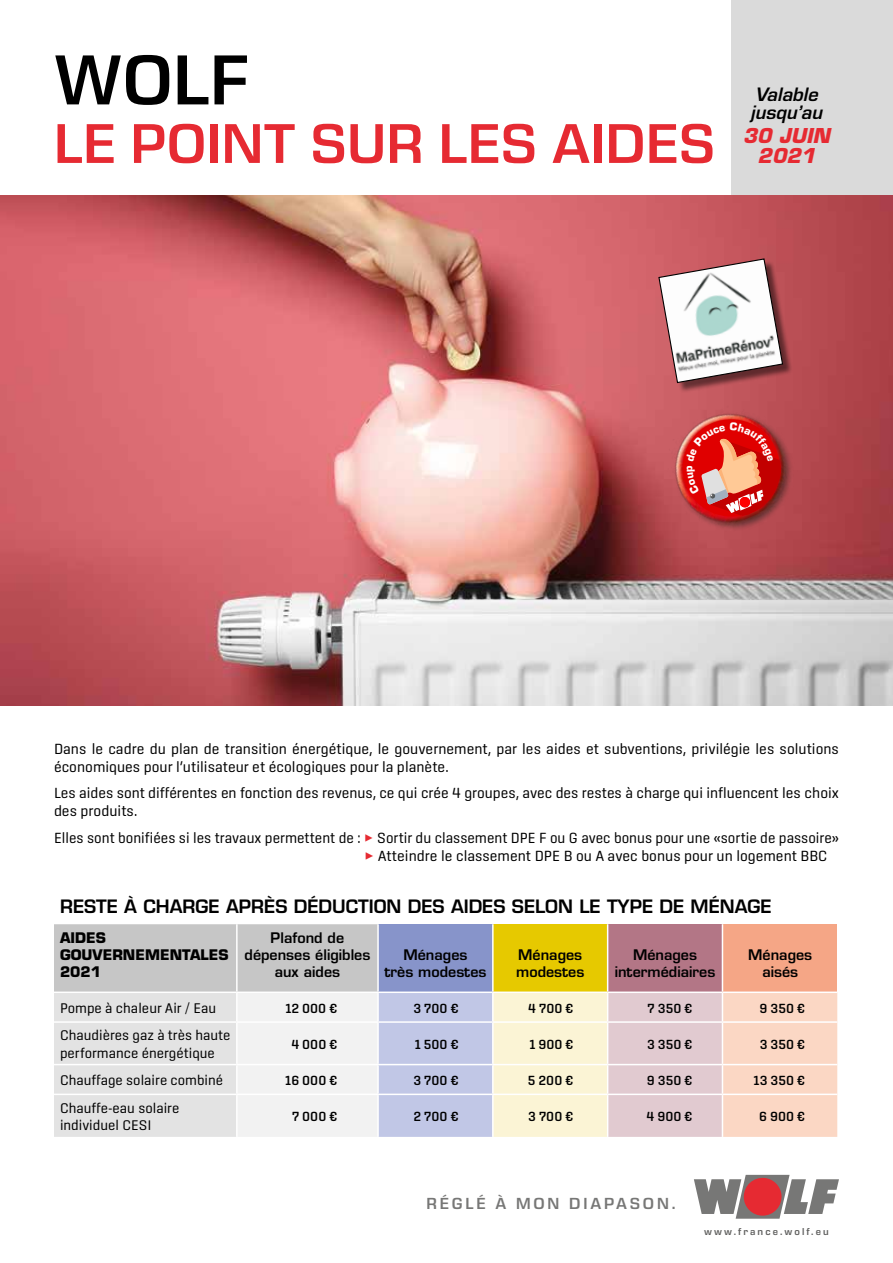
<style>
.page{position:relative;width:893px;height:1263px;background:#fff}
.page>*{position:absolute;margin:0;border:0;box-sizing:border-box;transform-origin:0 0}
.t1{font:600 72px "Eurostile Next LT Pro";color:#000}
.t2{font:600 57px "Eurostile Next LT Pro";letter-spacing:.005em;color:#e62a32}
.t3{font:italic 700 19.95px/20px "Eurostile";color:#e62a32;text-align:center}
.t4{font:600 18px "Eurostile";color:#000}
.t5{font:italic 600 18px/18.8px "Eurostile";color:#000}
.t6{font:600 16.35px "Eurostile Next LT Pro";letter-spacing:.175em;color:#777776}
.t7{font:15px/18px "Center";color:#000}
.t8{font:14.25px/17.1px "Center";color:#000}
.t9{font:600 14.25px/17.1px "Eurostile";color:#000;text-align:center}
.t10{font:700 14.25px/17.1px "Eurostile";color:#000}
.t11{font:500 13.5px "Center";color:#000}
.t12{font:600 10.2px "Eurostile Next LT Pro";letter-spacing:.21em;color:#616160}
.s1{color:#e62a32}
</style>
<div class="page">
<div style="left:731px;top:0;width:162px;height:213px;background:#dadada"></div>
<img style="left:0;top:196px;width:893px;height:510px">
<svg style="left:694px;top:1175px;width:145px;height:44px"></svg>
<svg style="left:54px;top:924px;width:783px;height:213px"></svg>
<hr style="left:54px;top:1093px;width:183px;height:2px;background:#fff">
<hr style="left:237px;top:1093px;width:141px;height:2px;background:#fff">
<hr style="left:236px;top:1095px;width:2px;height:42px;background:#fff">
<hr style="left:378px;top:1093px;width:115px;height:2px;background:#fff">
<hr style="left:377px;top:1095px;width:2px;height:42px;background:#fff">
<hr style="left:493px;top:1093px;width:115px;height:2px;background:#fff">
<hr style="left:492px;top:1095px;width:2px;height:42px;background:#fff">
<hr style="left:608px;top:1093px;width:114px;height:2px;background:#fff">
<hr style="left:607px;top:1095px;width:1px;height:42px;background:#fff">
<hr style="left:722px;top:1093px;width:115px;height:2px;background:#fff">
<hr style="left:722px;top:1095px;width:1px;height:42px;background:#fff">
<img style="left:631px;top:369px;width:199px;height:199px">
<div style="left:660px;top:260px;width:133px;height:134px;background:#000;opacity:.5"></div>
<svg style="left:658px;top:258px;width:126px;height:126px"></svg>
<svg style="left:676px;top:413px;width:110px;height:110px"></svg>
<h1 class="t1" style="left:54px;top:40px;width:196px">WOLF</h1>
<h2 class="t2" style="left:54px;top:112px;width:663px">LE POINT SUR LES AIDES</h2>
<p class="t5" style="left:751px;top:84px;width:73px">Valable jusqu’au</p>
<h3 class="t3" style="left:743px;top:125px;width:89px">30 JUIN<br>2021</h3>
<p class="t7" style="left:54px;top:739px;width:786px">Dans le cadre du plan de transition énergétique, le gouvernement, par les aides et subventions, privilégie les solutions économiques pour l’utilisateur et écologiques pour la planète.</p>
<p class="t7" style="left:54px;top:784px;width:786px">Les aides sont différentes en fonction des revenus, ce qui crée 4 groupes, avec des restes à charge qui influencent les choix des produits.</p>
<p class="t7" style="left:54px;top:828px;width:786px">Elles sont bonifiées si les travaux permettent de : <span class="s1">✓</span> Sortir du classement DPE F ou G avec bonus pour une «sortie de passoire»</p>
<p class="t7" style="left:364px;top:846px;width:465px"><span class="s1">✓</span> Atteindre le classement DPE B ou A avec bonus pour un logement BBC</p>
<p class="t4" style="left:60px;top:895px;width:713px">RESTE À CHARGE APRÈS DÉDUCTION DES AIDES SELON LE TYPE DE MÉNAGE</p>
<p class="t10" style="left:60px;top:929px;width:170px">AIDES<br>GOUVERNEMENTALES<br>2021</p>
<p class="t9" style="left:245px;top:929px;width:127px">Plafond de dépenses éligibles aux aides</p>
<p class="t9" style="left:384px;top:946px;width:103px">Ménages<br>très modestes</p>
<p class="t9" style="left:516px;top:946px;width:70px;text-align:left">Ménages modestes</p>
<p class="t9" style="left:615px;top:946px;width:102px">Ménages intermédiaires</p>
<p class="t9" style="left:748px;top:946px;width:65px">Ménages aisés</p>
<p class="t8" style="left:60px;top:999px;width:158px">Pompe à chaleur Air / Eau</p>
<p class="t11" style="left:285px;top:1000px;width:54px">12 000 €</p>
<p class="t11" style="left:413px;top:1000px;width:47px">3 700 €</p>
<p class="t11" style="left:528px;top:1000px;width:47px">4 700 €</p>
<p class="t11" style="left:648px;top:1000px;width:47px">7 350 €</p>
<p class="t11" style="left:760px;top:1000px;width:47px">9 350 €</p>
<p class="t8" style="left:60px;top:1027px;width:172px">Chaudières gaz à très haute performance énergétique</p>
<p class="t11" style="left:291px;top:1036px;width:48px">4 000 €</p>
<p class="t11" style="left:415px;top:1036px;width:45px">1 500 €</p>
<p class="t11" style="left:529px;top:1036px;width:46px">1 900 €</p>
<p class="t11" style="left:647px;top:1036px;width:47px">3 350 €</p>
<p class="t11" style="left:760px;top:1036px;width:47px">3 350 €</p>
<p class="t8" style="left:60px;top:1071px;width:165px">Chauffage solaire combiné</p>
<p class="t11" style="left:285px;top:1072px;width:54px">16 000 €</p>
<p class="t11" style="left:413px;top:1072px;width:47px">3 700 €</p>
<p class="t11" style="left:528px;top:1072px;width:47px">5 200 €</p>
<p class="t11" style="left:647px;top:1072px;width:47px">9 350 €</p>
<p class="t11" style="left:753px;top:1072px;width:53px">13 350 €</p>
<p class="t8" style="left:60px;top:1099px;width:121px">Chauffe-eau solaire individuel CESI</p>
<p class="t11" style="left:292px;top:1108px;width:47px">7 000 €</p>
<p class="t11" style="left:414px;top:1108px;width:47px">2 700 €</p>
<p class="t11" style="left:528px;top:1108px;width:47px">3 700 €</p>
<p class="t11" style="left:647px;top:1108px;width:48px">4 900 €</p>
<p class="t11" style="left:759px;top:1108px;width:48px">6 900 €</p>
<p class="t6" style="left:426px;top:1194px;width:251px">RÉGLÉ À MON DIAPASON.</p>
<p class="t12" style="left:704px;top:1226px;width:126px">www.france.wolf.eu</p>
</div>
